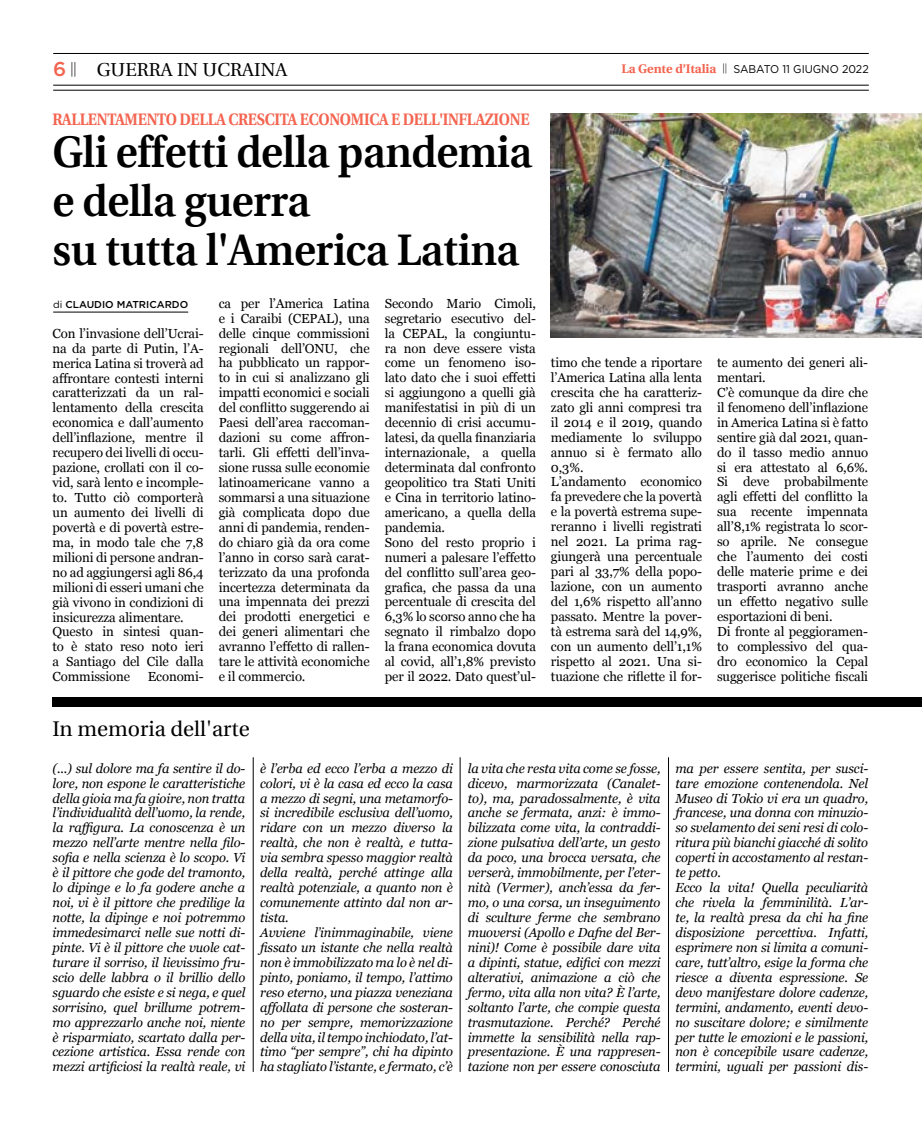
<style>
.page{position:relative;width:922px;height:1125px;background:#fff}
.page>*{position:absolute;margin:0;border:0;box-sizing:border-box;transform-origin:0 0}
.t1{font:600 44.25px/49.2px "Utopia";letter-spacing:-.01em;color:#000;scale:.95 1}
.t2{font:21.25px "Utopia";color:#000}
.t3{font:18.75px "Utopia";color:#000}
.t4{font:700 16.62px "Utopia";letter-spacing:-.02em;color:#f46450;scale:.88 1}
.t5{font:300 14.62px "Myriad Pro";color:#000}
.t6{font:13.12px/14.9px "Georgia";letter-spacing:-.01em;color:#000}
.t7{font:italic 13.12px/14.9px "Georgia";letter-spacing:-.01em;color:#000;text-align:justify}
.t8{font:11.25px "Gotham";color:#000;scale:.95 1}
.t9{font:500 10px "Gotham";color:#000}
.s1{font-family:"Gotham";font-weight:500;font-size:20px;color:#f46450}
.s2{font-family:"Utopia";font-weight:700;font-size:12.5px;color:#f46450}
.s3{font-weight:400}
</style>
<div class="page">
<hr style="left:53px;top:53px;width:815px;height:1px;background:#000">
<hr style="left:53px;top:90px;width:815px;height:1px;background:#000">
<hr style="left:53px;top:85px;width:815px;height:1px;background:#000">
<div style="left:53px;top:697px;width:868px;height:10px;background:#000"></div>
<hr style="left:253px;top:757px;width:1px;height:315px;background:#000">
<hr style="left:459px;top:757px;width:1px;height:315px;background:#000">
<hr style="left:668px;top:757px;width:1px;height:315px;background:#000">
<hr style="left:53px;top:312px;width:135px;height:1px;background:#000">
<img style="left:551px;top:113px;width:370px;height:225px">
<p class="t5" style="left:53px;top:59px;width:25px"><span class="s1">6</span> ||</p>
<p class="t8" style="left:621px;top:62px;width:262px"><span class="s2">La Gente d’Italia</span> <sup>||</sup> SABATO 11 GIUGNO 2022</p>
<h3 class="t3" style="left:97px;top:60px;width:192px">GUERRA IN UCRAINA</h3>
<p class="t4" style="left:53px;top:110px;width:543px">RALLENTAMENTO DELLA CRESCITA ECONOMICA E DELL'INFLAZIONE</p>
<h1 class="t1" style="left:53px;top:128px;width:506px">Gli effetti della pandemia e della guerra<br>su tutta l'America Latina</h1>
<p class="t9" style="left:53px;top:298px;width:136px"><span class="s3">di</span> CLAUDIO MATRICARDO</p>
<p class="t6" style="left:53px;top:325px;width:153px">Con l’invasione dell’Ucrai&shy;na da parte di Putin, l’A&shy;merica Latina si troverà ad affrontare contesti interni caratterizzati da un ral&shy;lentamento della crescita economica e dall’aumento dell’inflazione, mentre il recupero dei livelli di occu&shy;pazione, crollati con il co&shy;vid, sarà lento e incomple&shy;to. Tutto ciò comporterà un aumento dei livelli di povertà e di povertà estre&shy;ma, in modo tale che 7,8 milioni di persone andran&shy;no ad aggiungersi agli 86,4 milioni di esseri umani che già vivono in condizioni di insicurezza alimentare.<br>Questo in sintesi quan&shy;to è stato reso noto ieri a Santiago del Cile dalla<br>Commissione</p>
<p class="t6" style="left:148px;top:669px;width:57px">Economi-</p>
<p class="t6" style="left:219px;top:295px;width:153px;text-align:justify">ca per l’America Latina e i Caraibi (CEPAL), una delle cinque commissioni regionali dell’ONU, che ha pubblicato un rappor&shy;to in cui si analizzano gli impatti economici e sociali del conflitto suggerendo ai Paesi dell’area raccoman&shy;dazioni su come affron&shy;tarli. Gli effetti dell’inva&shy;sione russa sulle economie latinoamericane vanno a sommarsi a una situazione già complicata dopo due anni di pandemia, renden&shy;do chiaro già da ora come l’anno in corso sarà carat&shy;terizzato da una profonda incertezza determinata da una impennata dei prezzi dei prodotti energetici e dei generi alimentari che avranno l’effetto di rallen&shy;tare le attività economiche e il commercio.</p>
<p class="t6" style="left:385px;top:295px;width:153px">Secondo Mario Cimoli, segretario esecutivo del&shy;la CEPAL, la congiuntu&shy;ra non deve essere vista come un fenomeno iso&shy;lato dato che i suoi effetti si aggiungono a quelli già manifestatisi in più di un decennio di crisi accumu&shy;latesi, da quella finanziaria internazionale, a quella determinata dal confronto geopolitico tra Stati Uniti e Cina in territorio latino&shy;americano, a quella della pandemia.<br>Sono del resto proprio i numeri a palesare l’effetto del conflitto sull’area geo&shy;grafica, che passa da una percentuale di crescita del<br>6,3% lo scorso anno che ha segnato il rimbalzo dopo la frana economica dovuta al covid, all’1,8% previsto per il 2022. Dato quest’ul-</p>
<h2 class="t2" style="left:53px;top:717px;width:199px">In memoria dell'arte</h2>
<p class="t6" style="left:551px;top:354px;width:153px">timo che tende a riportare l’America Latina alla lenta crescita che ha caratteriz&shy;zato gli anni compresi tra il 2014 e il 2019, quando mediamente lo sviluppo annuo si è fermato allo<br>0,3%.<br>L’andamento economico fa prevedere che la povertà e la povertà estrema supe&shy;reranno i livelli registrati nel 2021. La prima rag&shy;giungerà una percentuale pari al 33,7% della popo&shy;lazione, con un aumento del 1,6% rispetto all’anno passato. Mentre la pover&shy;tà estrema sarà del 14,9%, con un aumento dell’1,1% rispetto al 2021. Una si&shy;tuazione che riflette il for-</p>
<p class="t6" style="left:717px;top:354px;width:153px">te aumento dei generi ali&shy;mentari.<br>C’è comunque da dire che il fenomeno dell’inflazione in America Latina si è fatto sentire già dal 2021, quan&shy;do il tasso medio annuo si era attestato al 6,6%.<br>Si deve probabilmente agli effetti del conflitto la sua recente impennata all’8,1% registrata lo scor&shy;so aprile. Ne consegue che l’aumento dei costi delle materie prime e dei trasporti avranno anche un effetto negativo sulle esportazioni di beni.<br>Di fronte al peggioramen&shy;to complessivo del qua&shy;dro economico la Cepal suggerisce politiche fiscali</p>
<p class="t7" style="left:53px;top:760px;width:194px">(...) sul dolore ma fa sentire il do&shy;lore, non espone le caratteristiche della gioia ma fa gioire, non tratta l’individualità dell’uomo, la rende, la raffigura. La conoscenza è un mezzo nell’arte mentre nella filo&shy;sofia e nella scienza è lo scopo. Vi è il pittore che gode del tramonto, lo dipinge e lo fa godere anche a noi, vi è il pittore che predilige la notte, la dipinge e noi potremmo immedesimarci nelle sue notti di&shy;pinte. Vi è il pittore che vuole cat&shy;turare il sorriso, il lievissimo fru&shy;scio delle labbra o il brillio dello sguardo che esiste e si nega, e quel sorrisino, quel brillume potrem&shy;mo apprezzarlo anche noi, niente è risparmiato, scartato dalla per&shy;cezione artistica. Essa rende con mezzi artificiosi la realtà reale, vi</p>
<p class="t7" style="left:260px;top:760px;width:194px;text-align:left">è l’erba ed ecco l’erba a mezzo di colori, vi è la casa ed ecco la casa a mezzo di segni, una metamorfo&shy;si incredibile esclusiva dell’uomo, ridare con un mezzo diverso la realtà, che non è realtà, e tutta&shy;via sembra spesso maggior realtà della realtà, perché attinge alla realtà potenziale, a quanto non è comunemente attinto dal non ar&shy;tista.<br>Avviene l’inimmaginabile, viene fissato un istante che nella realtà non è immobilizzato ma lo è nel di&shy;pinto, poniamo, il tempo, l’attimo reso eterno, una piazza veneziana affollata di persone che sosteran&shy;no per sempre, memorizzazione della vita, il tempo inchiodato, l’at&shy;timo “per sempre”, chi ha dipinto ha stagliato l’istante, e fermato, c’è</p>
<p class="t7" style="left:467px;top:760px;width:194px">la vita che resta vita come se fosse, dicevo, marmorizzata (Canalet&shy;to), ma, paradossalmente, è vita anche se fermata, anzi: è immo&shy;bilizzata come vita, la contraddi&shy;zione pulsativa dell’arte, un gesto da poco, una brocca versata, che verserà, immobilmente, per l’eter&shy;nità (Vermer), anch’essa da fer&shy;mo, o una corsa, un inseguimento di sculture ferme che sembrano muoversi (Apollo e Dafne del Ber&shy;nini)! Come è possibile dare vita a dipinti, statue, edifici con mezzi alterativi, animazione a ciò che fermo, vita alla non vita? È l’arte, soltanto l’arte, che compie questa trasmutazione. Perché? Perché immette la sensibilità nella rap&shy;presentazione. È una rappresen&shy;tazione non per essere conosciuta</p>
<p class="t7" style="left:675px;top:760px;width:194px;text-align:left">ma per essere sentita, per susci&shy;tare emozione contenendola. Nel<br>Museo di Tokio vi era un quadro, francese, una donna con minuzio&shy;so svelamento dei seni resi di colo&shy;ritura più bianchi giacché di solito coperti in accostamento al restan&shy;te petto.<br>Ecco la vita! Quella peculiarità che rivela la femminilità. L’ar&shy;te, la realtà presa da chi ha fine disposizione percettiva. Infatti, esprimere non si limita a comuni&shy;care, tutt’altro, esige la forma che riesce a diventa espressione. Se devo manifestare dolore cadenze, termini, andamento, eventi devo&shy;no suscitare dolore; e similmente per tutte le emozioni e le passioni, non è concepibile usare cadenze, termini, uguali per passioni dis-</p>
</div>
